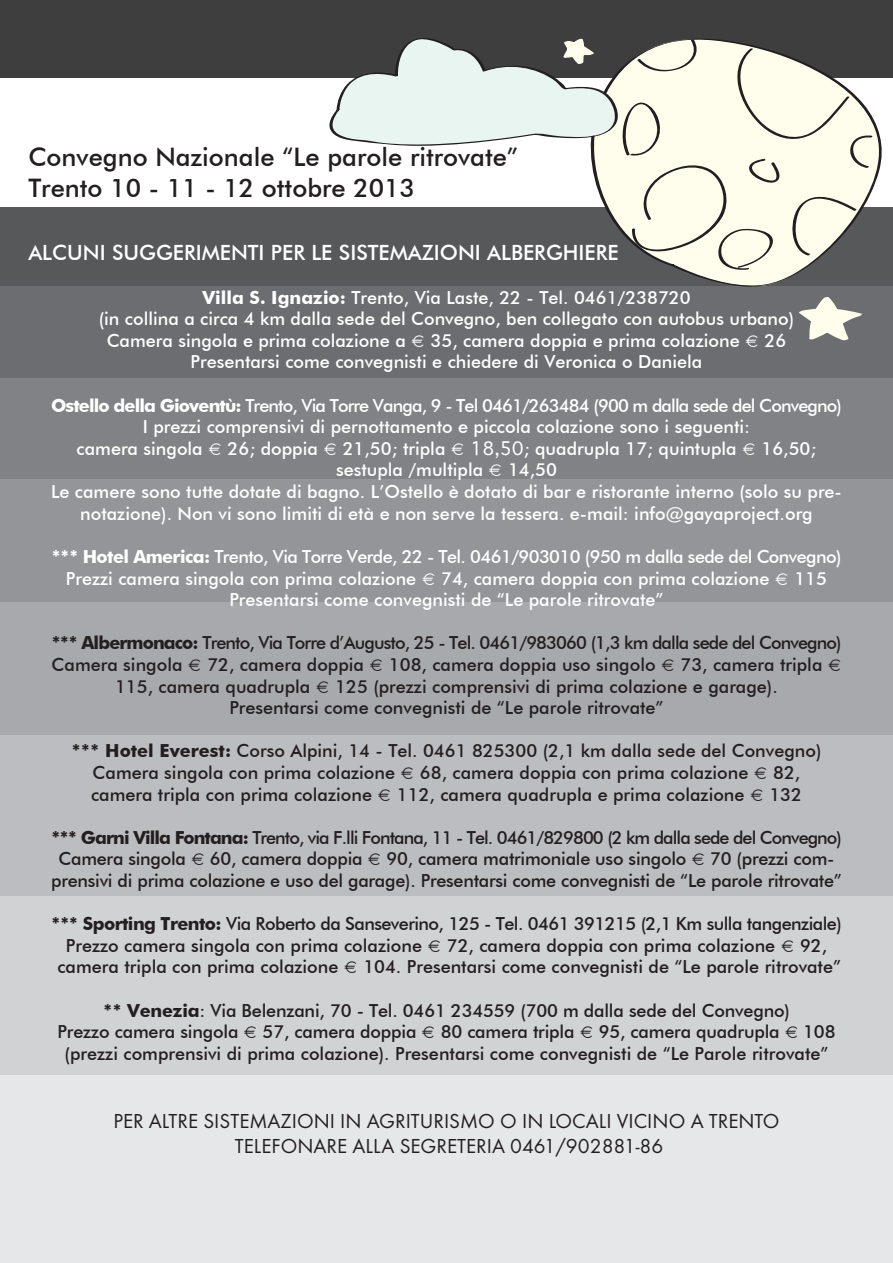
<style>
.page{position:relative;width:893px;height:1263px;background:#fff}
.page>*{position:absolute;margin:0;border:0;box-sizing:border-box;transform-origin:0 0}
.t1{font:500 25.5px/30.6px "Futura BT";color:#231f20}
.t2{font:21px/25.2px "Futura T";color:#231f20;text-align:center}
.t3{font:500 21px "Futura BT";color:#fff}
.t4{font:500 18px/21.6px "Futura BT";color:#231f20;text-align:center}
.t5{font:500 18px/21.6px "Futura BT";color:#fff;text-align:center}
.s1{font-weight:700}
.s2{font-family:"Geneva CY";font-weight:400}
</style>
<div class="page">
<div style="left:0;top:1074px;width:893px;height:189px;background:#e6e7e9"></div>
<div style="left:0;top:896px;width:893px;height:179px;background:#d1d2d4"></div>
<div style="left:0;top:735px;width:893px;height:161px;background:#bcbdc0"></div>
<div style="left:0;top:601px;width:893px;height:134px;background:#a8a9ad"></div>
<div style="left:0;top:479px;width:893px;height:123px;background:#939598"></div>
<div style="left:0;top:377px;width:893px;height:102px;background:#808285"></div>
<div style="left:0;top:285px;width:893px;height:93px;background:#6c6d70"></div>
<div style="left:0;top:208px;width:893px;height:78px;background:#57585a"></div>
<div style="left:0;top:0;width:893px;height:78px;background:#3e3e3f"></div>
<svg style="left:684px;top:118px;width:202px;height:169px"></svg>
<svg style="left:799px;top:297px;width:63px;height:43px"></svg>
<svg style="left:326px;top:38px;width:547px;height:233px"></svg>
<h1 class="t1" style="left:28px;top:141px;width:491px">Convegno Nazionale “Le parole ritrovate”<br>Trento 10 - 11 - 12 ottobre 2013</h1>
<p class="t3" style="left:28px;top:240px;width:592px">ALCUNI SUGGERIMENTI PER LE SISTEMAZIONI ALBERGHIERE</p>
<p class="t5" style="left:99px;top:286px;width:697px"><span class="s1">Villa S. Ignazio:</span> Trento, Via Laste, 22 - Tel. 0461/238720<br>(in collina a circa 4 km dalla sede del Convegno, ben collegato con autobus urbano)<br>Camera singola e prima colazione a <span class="s2">€</span> 35, camera doppia e prima colazione <span class="s2">€</span> 26<br>Presentarsi come convegnisti e chiedere di Veronica o Daniela</p>
<p class="t5" style="left:51px;top:394px;width:792px"><span class="s1">Ostello della Gioventù:</span> Trento, Via Torre Vanga, 9 - Tel 0461/263484 (900 m dalla sede del Convegno)<br>I prezzi comprensivi di pernottamento e piccola colazione sono i seguenti:<br>camera singola <span class="s2">€</span> 26; doppia <span class="s2">€</span> 21,50; tripla <span class="s2">€ 18,50</span>; quadrupla 17; quintupla <span class="s2">€</span> 16,50; sestupla /multipla <span class="s2">€</span> 14,50<br>Le camere sono tutte dotate di bagno. L’Ostello è dotato di bar e ristorante interno (solo su pre&shy;notazione). Non vi sono limiti di età e non serve la tessera. e-mail: info@gayaproject.org</p>
<p class="t5" style="left:52px;top:545px;width:791px"><span class="s1">*** Hotel America:</span> Trento, Via Torre Verde, 22 - Tel. 0461/903010 (950 m dalla sede del Convegno)<br>Prezzi camera singola con prima colazione <span class="s2">€</span> 74, camera doppia con prima colazione <span class="s2">€</span> 115<br>Presentarsi come convegnisti de “Le parole ritrovate”</p>
<p class="t4" style="left:51px;top:632px;width:792px"><span class="s1">*** Albermonaco:</span> Trento, Via Torre d’Augusto, 25 - Tel. 0461/983060 (1,3 km dalla sede del Convegno)<br>Camera singola <span class="s2">€</span> 72, camera doppia <span class="s2">€</span> 108, camera doppia uso singolo <span class="s2">€</span> 73, camera tripla <span class="s2">€ </span>115, camera quadrupla <span class="s2">€</span> 125 (prezzi comprensivi di prima colazione e garage).<br>Presentarsi come convegnisti de “Le parole ritrovate”</p>
<p class="t4" style="left:72px;top:740px;width:751px"><span class="s1">*** Hotel Everest:</span> Corso Alpini, 14 - Tel. 0461 825300 (2,1 km dalla sede del Convegno)<br>Camera singola con prima colazione <span class="s2">€</span> 68, camera doppia con prima colazione <span class="s2">€</span> 82, camera tripla con prima colazione <span class="s2">€</span> 112, camera quadrupla e prima colazione <span class="s2">€</span> 132</p>
<p class="t4" style="left:51px;top:826px;width:792px"><span class="s1">*** Garni Villa Fontana:</span> Trento, via F.lli Fontana, 11 - Tel. 0461/829800 (2 km dalla sede del Convegno)<br>Camera singola <span class="s2">€</span> 60, camera doppia <span class="s2">€</span> 90, camera matrimoniale uso singolo <span class="s2">€</span> 70 (prezzi com&shy;prensivi di prima colazione e uso del garage). Presentarsi come convegnisti de “Le parole ritrovate”</p>
<p class="t4" style="left:51px;top:913px;width:792px"><span class="s1">*** Sporting Trento:</span> Via Roberto da Sanseverino, 125 - Tel. 0461 391215 (2,1 Km sulla tangenziale)<br>Prezzo camera singola con prima colazione <span class="s2">€</span> 72, camera doppia con prima colazione <span class="s2">€</span> 92, camera tripla con prima colazione <span class="s2">€</span> 104. Presentarsi come convegnisti de “Le parole ritrovate”</p>
<p class="t4" style="left:58px;top:999px;width:779px"><span class="s1">** Venezia</span>: Via Belenzani, 70 - Tel. 0461 234559 (700 m dalla sede del Convegno)<br>Prezzo camera singola <span class="s2">€</span> 57, camera doppia <span class="s2">€</span> 80 camera tripla <span class="s2">€</span> 95, camera quadrupla <span class="s2">€</span> 108 (prezzi comprensivi di prima colazione). Presentarsi come convegnisti de “Le Parole ritrovate”</p>
<p class="t2" style="left:113px;top:1108px;width:668px">PER ALTRE SISTEMAZIONI IN AGRITURISMO O IN LOCALI VICINO A TRENTO<br>TELEFONARE ALLA SEGRETERIA 0461/902881-86</p>
</div>
